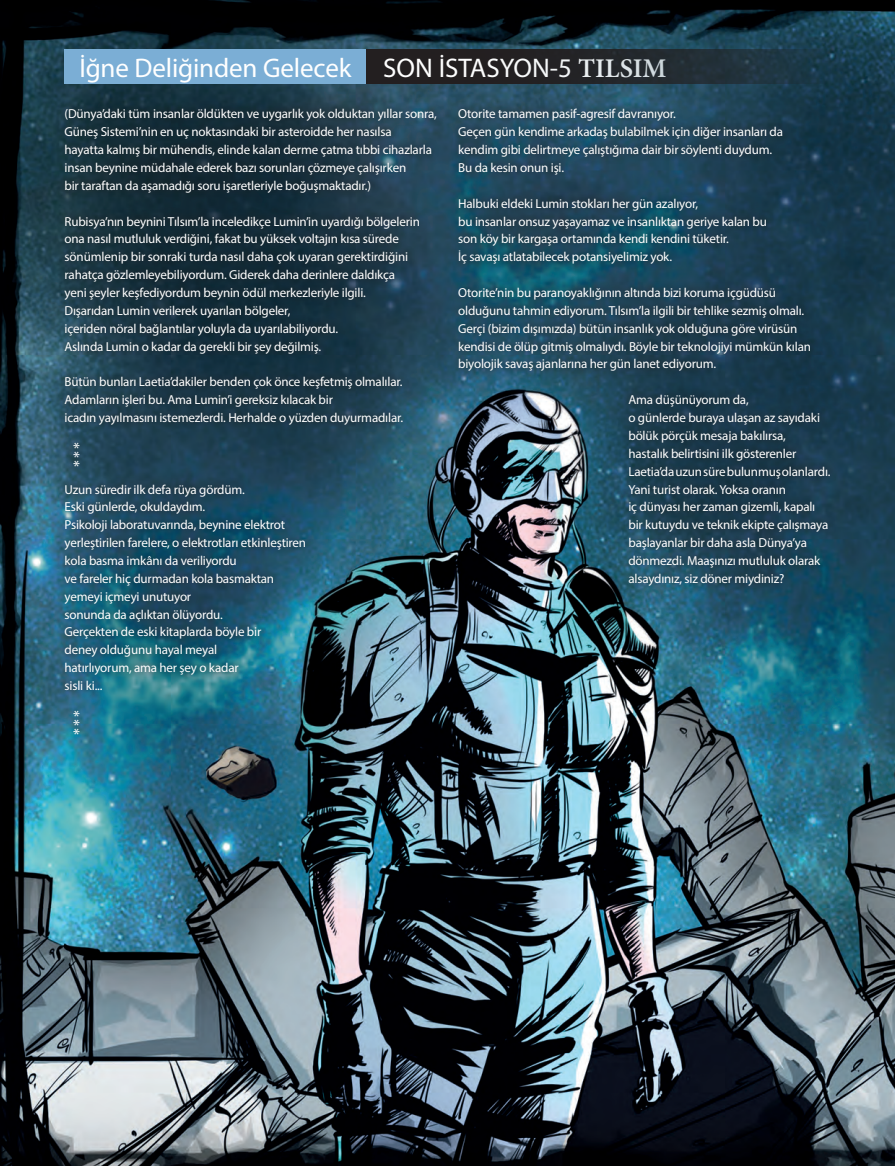
<style>
.page{position:relative;width:895px;height:1166px;background:#fff}
.page>*{position:absolute;margin:0;border:0;box-sizing:border-box;transform-origin:0 0}
.t1{font:27px "Myriad Pro";letter-spacing:-.005em;color:#fff}
.t2{font:16.5px "Myriad Pro";color:#fff}
.t3{font:13.05px/17.9px "Myriad Pro";letter-spacing:-.015em;color:#fff}
.s1{font-family:"Minion Pro";font-weight:600}
</style>
<div class="page">
<img style="left:0;top:0;width:894px;height:1166px">
<img style="left:57px;top:101px;width:780px;height:641px">
<div style="left:65px;top:50px;width:301px;height:34px;background:#7baed5"></div>
<div style="left:366px;top:50px;width:464px;height:34px;background:linear-gradient(to right,#251916,#1f3845)"></div>
<h1 class="t1" style="left:79px;top:51px;width:588px">İğne Deliğinden Gelecek SON İSTASYON-5 <span class="s1">TILSIM</span></h1>
<p class="t3" style="left:65px;top:105px;width:374px">(Dünya’daki tüm insanlar öldükten ve uygarlık yok olduktan yıllar sonra, Güneş Sistemi’nin en uç noktasındaki bir asteroidde her nasılsa<br>hayatta kalmış bir mühendis, elinde kalan derme çatma tıbbi cihazlarla insan beynine müdahale ederek bazı sorunları çözmeye çalışırken<br>bir taraftan da aşamadığı soru işaretleriyle boğuşmaktadır.)</p>
<p class="t3" style="left:65px;top:212px;width:357px">Rubisya’nın beynini Tılsım’la inceledikçe Lumin’in uyardığı bölgelerin ona nasıl mutluluk verdiğini, fakat bu yüksek voltajın kısa sürede sönümlenip bir sonraki turda nasıl daha çok uyaran gerektirdiğini rahatça gözlemleyebiliyordum. Giderek daha derinlere daldıkça yeni şeyler keşfediyordum beynin ödül merkezleriyle ilgili.<br>Dışarıdan Lumin verilerek uyarılan bölgeler,<br>içeriden nöral bağlantılar yoluyla da uyarılabiliyordu.<br>Aslında Lumin o kadar da gerekli bir şey değilmiş.</p>
<p class="t3" style="left:65px;top:373px;width:340px">Bütün bunları Laetia’dakiler benden çok önce keşfetmiş olmalılar.<br>Adamların işleri bu. Ama Lumin’i gereksiz kılacak bir<br>icadın yayılmasını istemezlerdi. Herhalde o yüzden duyurmadılar.</p>
<p class="t2" style="left:73px;top:438px;width:8px">*</p>
<p class="t2" style="left:73px;top:447px;width:8px">*</p>
<p class="t2" style="left:73px;top:456px;width:8px">*</p>
<p class="t3" style="left:65px;top:480px;width:243px">Uzun süredir ilk defa rüya gördüm.<br>Eski günlerde, okuldaydım.<br>Psikoloji laboratuvarında, beynine elektrot yerleştirilen farelere, o elektrotları etkinleştiren kola basma imkânı da veriliyordu<br>ve fareler hiç durmadan kola basmaktan yemeyi içmeyi unutuyor<br>sonunda da açlıktan ölüyordu.<br>Gerçekten de eski kitaplarda böyle bir<br>deney olduğunu hayal meyal<br>hatırlıyorum, ama her şey o kadar<br>sisli ki...</p>
<p class="t2" style="left:73px;top:706px;width:8px">*</p>
<p class="t2" style="left:73px;top:715px;width:8px">*</p>
<p class="t2" style="left:73px;top:724px;width:8px">*</p>
<p class="t3" style="left:458px;top:105px;width:326px">Otorite tamamen pasif-agresif davranıyor.<br>Geçen gün kendime arkadaş bulabilmek için diğer insanları da kendim gibi delirtmeye çalıştığıma dair bir söylenti duydum.<br>Bu da kesin onun işi.</p>
<p class="t3" style="left:458px;top:194px;width:310px">Halbuki eldeki Lumin stokları her gün azalıyor,<br>bu insanlar onsuz yaşayamaz ve insanlıktan geriye kalan bu son köy bir kargaşa ortamında kendi kendini tüketir.<br>İç savaşı atlatabilecek potansiyelimiz yok.</p>
<p class="t3" style="left:458px;top:283px;width:354px">Otorite’nin bu paranoyaklığının altında bizi koruma içgüdüsü olduğunu tahmin ediyorum. Tılsım’la ilgili bir tehlike sezmiş olmalı.<br>Gerçi (bizim dışımızda) bütün insanlık yok olduğuna göre virüsün kendisi de ölüp gitmiş olmalıydı. Böyle bir teknolojiyi mümkün kılan biyolojik savaş ajanlarına her gün lanet ediyorum.</p>
<p class="t3" style="left:628px;top:391px;width:203px">Ama düşünüyorum da,<br>o günlerde buraya ulaşan az sayıdaki bölük pörçük mesaja bakılırsa,<br>hastalık belirtisini ilk gösterenler Laetia’da uzun süre bulunmuş olanlardı.<br>Yani turist olarak. Yoksa oranın<br>iç dünyası her zaman gizemli, kapalı bir kutuydu ve teknik ekipte çalışmaya başlayanlar bir daha asla Dünya’ya dönmezdi. Maaşınızı mutluluk olarak alsaydınız, siz döner miydiniz?</p>
</div>
